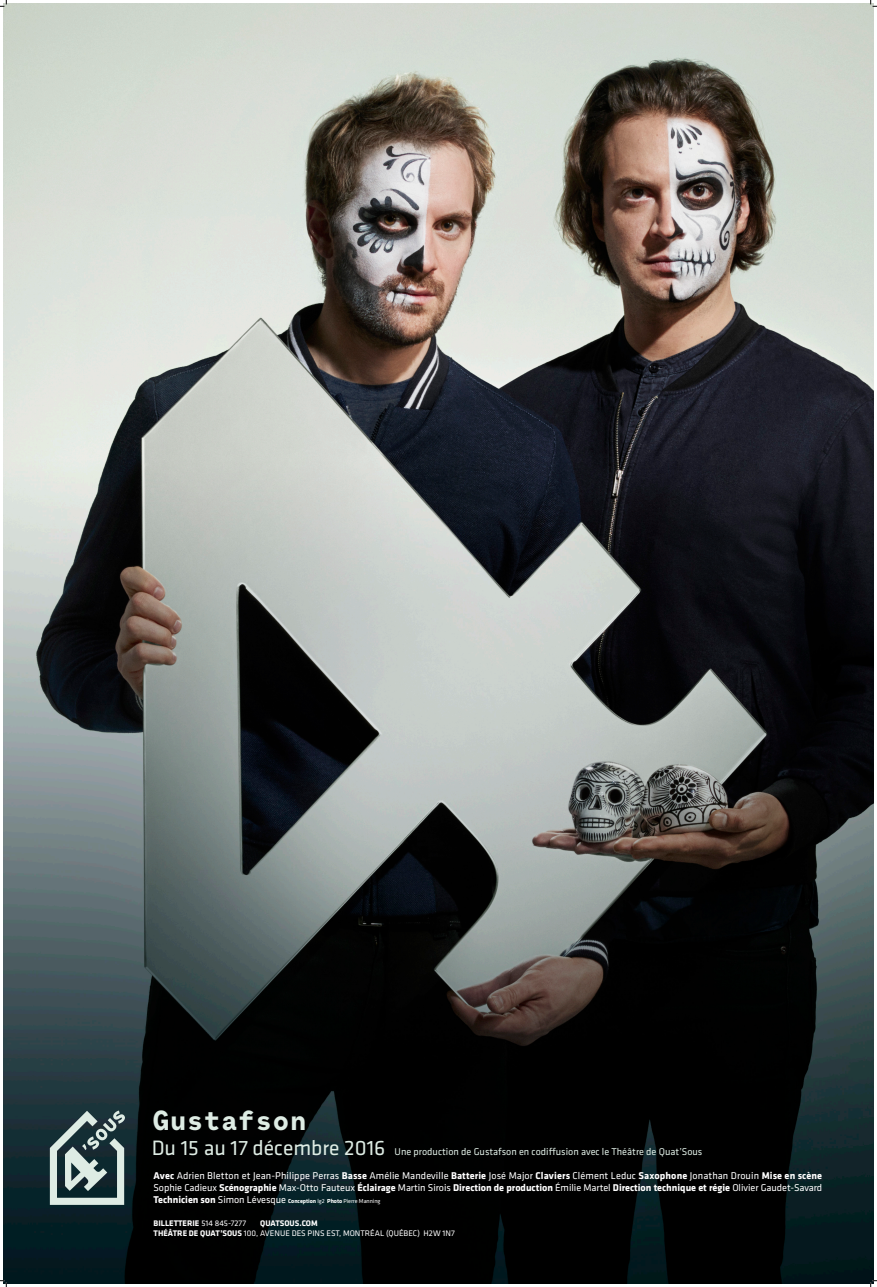
<style>
.page{position:relative;width:877px;height:1287px;background:#fff}
.page>*{position:absolute;margin:0;border:0;box-sizing:border-box;transform-origin:0 0}
.t1{font:700 27.6px "Maax Mono";color:#deece4}
.t2{font:10.2px/12px "Klavika";letter-spacing:.005em;color:#fff}
.t3{font:10.2px "Klavika";color:#deece4}
.t4{font:8.4px "Klavika";color:#fff}
.t5{font:700 8.4px "Klavika";color:#fff}
.t6{font:6px "Klavika";letter-spacing:-.005em;color:#fff}
.s1{font-size:21.6px}
.s2{font-weight:700}
.s3{font-weight:700;font-size:10.2px}
.s4{font-size:10.2px}
.s5{font-weight:400}
</style>
<div class="page">
<img style="left:4px;top:4px;width:869px;height:1279px">
<svg style="left:50px;top:1111px;width:76px;height:94px;background:#667a7b"></svg>
<svg style="left:0;top:0;width:7px;height:7px"></svg>
<svg style="left:0;top:1281px;width:7px;height:6px"></svg>
<svg style="left:870px;top:0;width:7px;height:7px"></svg>
<svg style="left:870px;top:1281px;width:7px;height:6px"></svg>
<p class="t1" style="left:153px;top:1105px;width:156px">Gustafson</p>
<p class="t3" style="left:152px;top:1145px;width:552px"><span class="s1">Du 15 au 17 décembre 2016</span> Une production de Gustafson en codiffusion avec le Théâtre de Quat’Sous</p>
<p class="t2" style="left:153px;top:1169px;width:670px"><span class="s2">Avec</span> Adrien Bletton et Jean-Philippe Perras <span class="s2">Basse</span> Amélie Mandeville <span class="s2">Batterie</span> José Major <span class="s2">Claviers</span> Clément Leduc <span class="s2">Saxophone</span> Jonathan Drouin <span class="s2">Mise en scène<br></span>Sophie Cadieux <span class="s2">Scénographie</span> Max-Otto Fauteux <span class="s2">Éclairage</span> Martin Sirois <span class="s2">Direction de production</span> Émilie Martel <span class="s2">Direction technique et régie</span> Olivier Gaudet-Savard</p>
<p class="t6" style="left:153px;top:1197px;width:228px"><span class="s3">Technicien son</span> <span class="s4">Simon Lévesque</span> <span class="s2">Conception</span> lg2 <span class="s2">Photo</span> Pierre Manning</p>
<p class="t5" style="left:154px;top:1217px;width:94px">BILLETTERIE <span class="s5">514 845-7277</span></p>
<p class="t5" style="left:260px;top:1217px;width:59px">QUATSOUS.COM</p>
<p class="t4" style="left:154px;top:1227px;width:302px"><span class="s2">THÉÂTRE DE QUAT’SOUS</span> 100, AVENUE DES PINS EST, MONTRÉAL (QUÉBEC) H2W 1N7</p>
</div>
